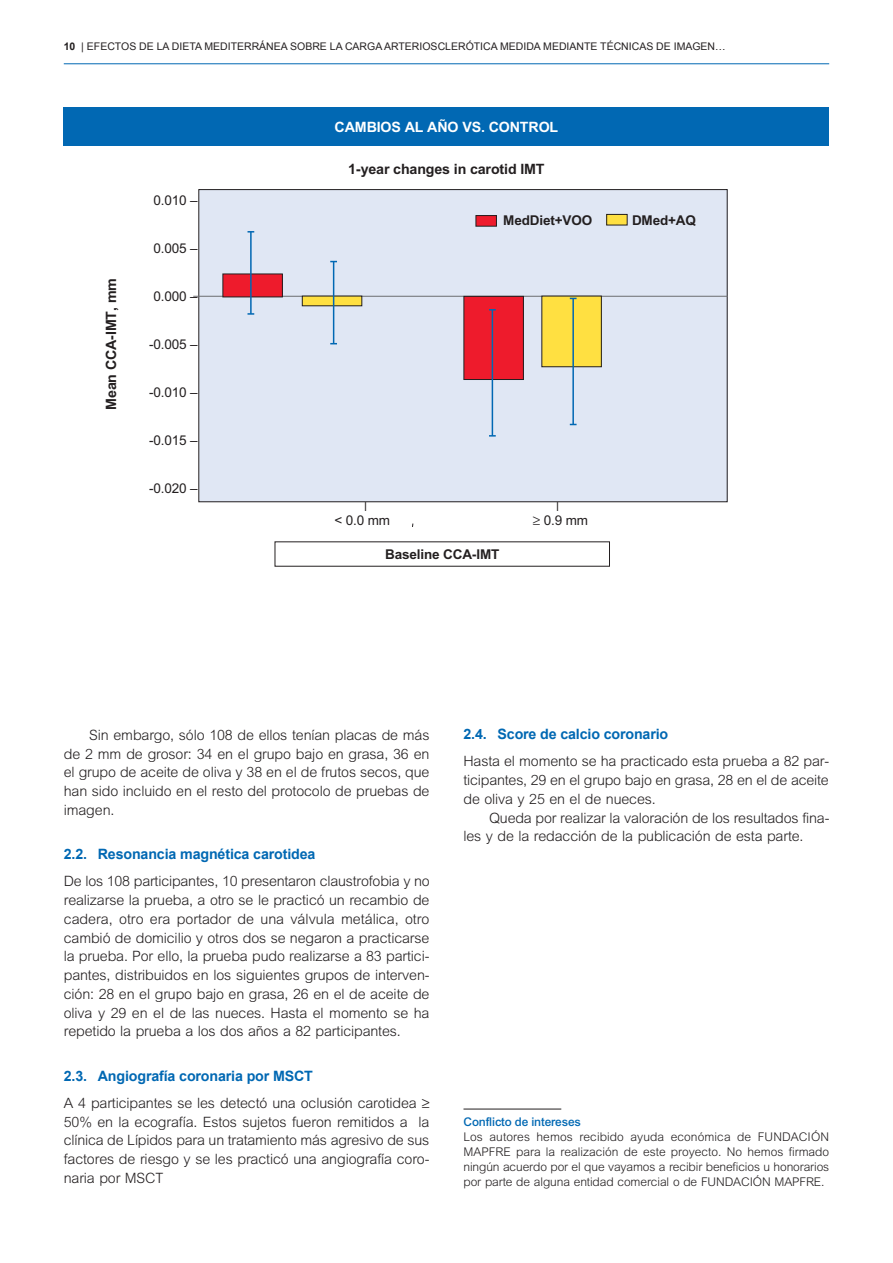
<style>
.page{position:relative;width:893px;height:1263px;background:#fff}
.page>*{position:absolute;margin:0;border:0;box-sizing:border-box;transform-origin:0 0}
.t1{font:300 14.25px/18.8px "M Arial";letter-spacing:-.01em;color:#231f20;text-align:justify}
.t2{font:700 14.25px "Arial";letter-spacing:-.01em;color:#0168b3}
.t3{font:700 14.25px "M Arial";letter-spacing:-.01em;color:#231f20}
.t4{font:700 14.25px "M Arial";letter-spacing:-.01em;color:#fff}
.t5{font:13.5px "M Arial";letter-spacing:-.01em;color:#231f20}
.t6{font:700 13.5px "M Arial";letter-spacing:-.01em;color:#231f20}
.t7{font:13.5px "M Arial";letter-spacing:-.01em;color:#231f20;scale:1.19 1}
.t8{font:300 12px/15px "M Arial";letter-spacing:-.01em;color:#231f20;text-align:justify}
.t9{font:500 12px "Arial";letter-spacing:-.01em;color:#0168b3}
.t10{font:10.5px "Arial";color:#231f20}
.s1{font-weight:700}
</style>
<div class="page">
<hr style="left:64px;top:63px;width:765px;height:1px;background:#0168b3">
<div style="left:199px;top:190px;width:528px;height:312px;background:#e0e7f4"></div>
<div style="left:198px;top:189px;width:530px;height:313px;border:1px solid #231f20"></div>
<hr style="left:193px;top:296px;width:535px;height:1px;background:#6c6d70">
<div style="left:223px;top:274px;width:59px;height:23px;background:#ee1b2c"></div>
<div style="left:302px;top:296px;width:60px;height:10px;background:#ffe041"></div>
<div style="left:464px;top:296px;width:59px;height:83px;background:#ee1b2c"></div>
<div style="left:463px;top:296px;width:61px;height:84px;border:1px solid #231f20"></div>
<div style="left:542px;top:296px;width:59px;height:71px;background:#ffe041"></div>
<div style="left:541px;top:296px;width:61px;height:71px;border:1px solid #231f20"></div>
<div style="left:64px;top:107px;width:765px;height:39px;background:#0168b3"></div>
<hr style="left:250px;top:232px;width:2px;height:82px;background:#0168b3">
<svg style="left:247px;top:231px;width:7px;height:2px"></svg>
<svg style="left:247px;top:313px;width:7px;height:2px"></svg>
<hr style="left:333px;top:262px;width:1px;height:82px;background:#0168b3">
<hr style="left:492px;top:310px;width:1px;height:126px;background:#0168b3">
<svg style="left:489px;top:435px;width:7px;height:2px"></svg>
<hr style="left:572px;top:298px;width:2px;height:126px;background:#0168b3">
<div style="left:476px;top:216px;width:20px;height:10px;background:#ee1b2c"></div>
<div style="left:476px;top:215px;width:21px;height:12px;border:1px solid #231f20"></div>
<div style="left:607px;top:214px;width:20px;height:11px;background:#ffe041"></div>
<div style="left:606px;top:214px;width:21px;height:11px;border:1px solid #231f20"></div>
<hr style="left:463px;top:1109px;width:98px;height:1px;background:#231f20">
<p class="t10" style="left:64px;top:40px;width:663px"><span class="s1">10</span> | EFECTOS DE LA DIETA MEDITERRÁNEA SOBRE LA CARGA ARTERIOSCLERóTICA MEDIDA MEDIANTE TÉCNICAS DE IMAGEN…</p>
<p class="t3" style="left:103px;top:410px;width:133px;rotate:-90deg">Mean CCA-IMT, mm</p>
<p class="t5" style="left:153px;top:192px;width:46px">0.010 –</p>
<p class="t5" style="left:153px;top:240px;width:46px">0.005 –</p>
<p class="t5" style="left:153px;top:288px;width:46px">0.000 –</p>
<p class="t5" style="left:149px;top:336px;width:50px">-0.005 –</p>
<p class="t5" style="left:149px;top:384px;width:50px">-0.010 –</p>
<p class="t5" style="left:149px;top:432px;width:50px">-0.015 –</p>
<p class="t5" style="left:149px;top:480px;width:50px">-0.020 –</p>
<p class="t4" style="left:335px;top:119px;width:225px">CAMBIOS AL AÑO VS. CONTROL</p>
<p class="t3" style="left:348px;top:160px;width:198px">1-year changes in carotid IMT</p>
<p class="t6" style="left:503px;top:212px;width:91px">MedDiet+VOO</p>
<p class="t6" style="left:632px;top:212px;width:66px">DMed+AQ</p>
<p class="t7" style="left:357px;top:511px;width:9px;rotate:-90deg">–</p>
<p class="t7" style="left:549px;top:511px;width:9px;rotate:-90deg">–</p>
<p class="t5" style="left:334px;top:513px;width:57px">&lt; 0.0 mm</p>
<p class="t5" style="left:533px;top:513px;width:57px">≥ 0.9 mm</p>
<p class="t6" style="left:385px;top:547px;width:116px">Baseline CCA-IMT</p>
<p class="t1" style="left:64px;top:725px;width:367px;text-indent:26px">Sin embargo, sólo 108 de ellos tenían placas de más de 2 mm de grosor: 34 en el grupo bajo en grasa, 36 en el grupo de aceite de oliva y 38 en el de frutos secos, que han sido incluido en el resto del protocolo de pruebas de imagen.</p>
<p class="t2" style="left:64px;top:845px;width:253px">2.2. Resonancia magnética carotidea</p>
<p class="t1" style="left:64px;top:872px;width:367px">De los 108 participantes, 10 presentaron claustrofobia y no realizarse la prueba, a otro se le practicó un recambio de cadera, otro era portador de una válvula metálica, otro cambió de domicilio y otros dos se negaron a practicarse la prueba. Por ello, la prueba pudo realizarse a 83 partici&shy;pantes, distribuidos en los siguientes grupos de interven&shy;ción: 28 en el grupo bajo en grasa, 26 en el de aceite de oliva y 29 en el de las nueces. Hasta el momento se ha repetido la prueba a los dos años a 82 participantes.</p>
<p class="t2" style="left:64px;top:1066px;width:251px">2.3. Angiografía coronaria por MSCT</p>
<p class="t1" style="left:64px;top:1093px;width:367px">A 4 participantes se les detectó una oclusión carotidea ≥ 50% en la ecografía. Estos sujetos fueron remitidos a la clínica de Lípidos para un tratamiento más agresivo de sus factores de riesgo y se les practicó una angiografía coro&shy;naria por MSCT</p>
<p class="t2" style="left:463px;top:725px;width:206px">2.4. Score de calcio coronario</p>
<p class="t1" style="left:463px;top:752px;width:367px">Hasta el momento se ha practicado esta prueba a 82 par&shy;ticipantes, 29 en el grupo bajo en grasa, 28 en el de aceite de oliva y 25 en el de nueces.</p>
<p class="t1" style="left:463px;top:808px;width:367px;text-indent:26px">Queda por realizar la valoración de los resultados fina&shy;les y de la redacción de la publicación de esta parte.</p>
<p class="t9" style="left:463px;top:1115px;width:119px">Conflicto de intereses</p>
<p class="t8" style="left:463px;top:1130px;width:367px">Los autores hemos recibido ayuda económica de FUNDACIÓN MAPFRE para la realización de este proyecto. No hemos firmado ningún acuerdo por el que vayamos a recibir beneficios u honorarios por parte de alguna entidad comercial o de FUNDACIÓN MAPFRE.</p>
</div>
